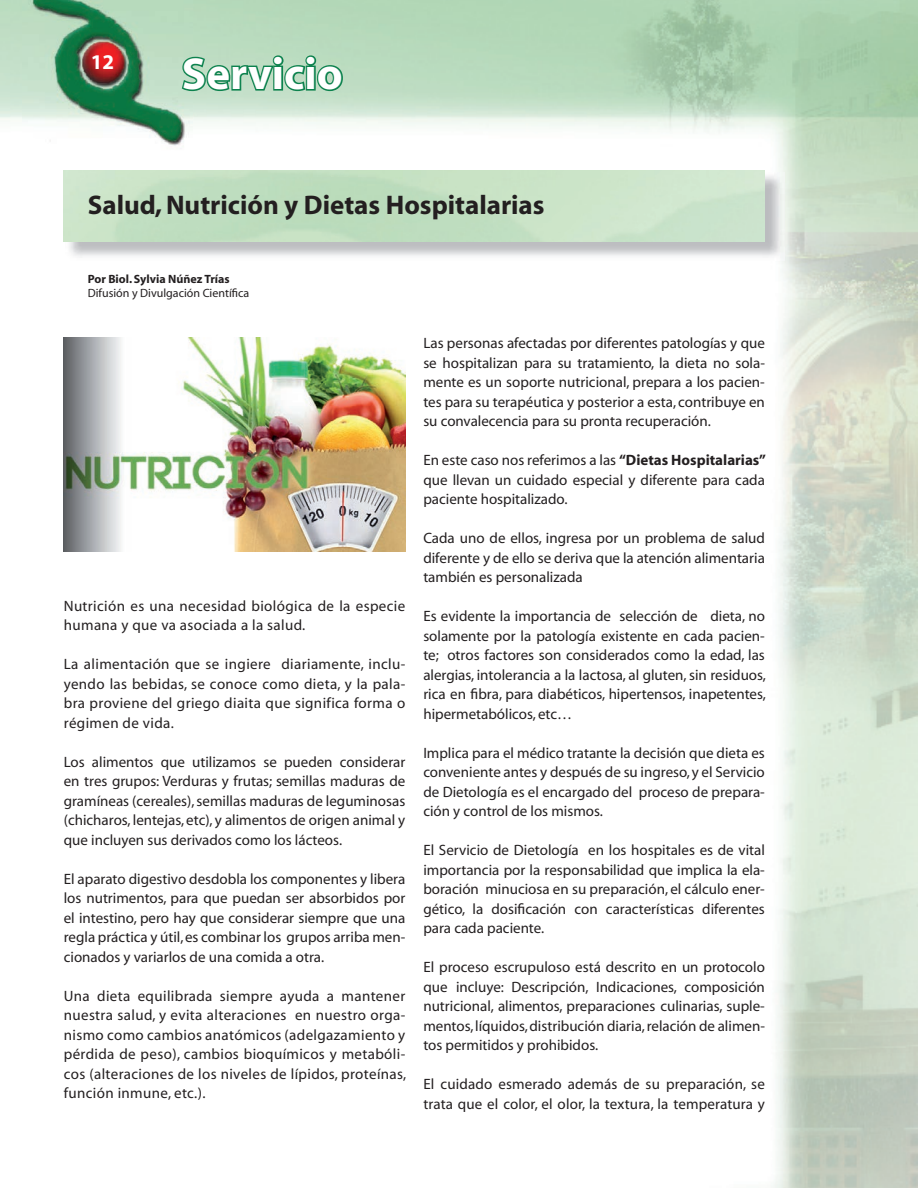
<style>
.page{position:relative;width:918px;height:1188px;background:#fff}
.page>*{position:absolute;margin:0;border:0;box-sizing:border-box;transform-origin:0 0}
.t1{font:700 45px "Myriad";color:#fff}
.t2{font:700 27px "Myriad";color:#231f20}
.t3{font:700 21px "Myriad";color:#fff}
.t4{font:15px/19.5px "Myriad";color:#231f20;text-align:justify}
.t5{font:15px/19.5px "Myriad";letter-spacing:.025em;color:#231f20}
.t6{font:12px "Myriad";color:#231f20}
.t7{font:700 12px "Myriad";color:#231f20}
.s1{font-weight:700}
</style>
<div class="page">
<img style="left:0;top:0;width:918px;height:1188px">
<img style="left:22px;top:0;width:171px;height:152px">
<svg style="left:179px;top:54px;width:165px;height:39px;background:#7ebb98"></svg>
<img style="left:66px;top:172px;width:718px;height:89px">
<img style="left:64px;top:170px;width:701px;height:72px">
<img style="left:64px;top:337px;width:341px;height:215px">
<hr style="left:423px;top:981px;width:1px;height:72px;background:#fff">
<h3 class="t3" style="left:91px;top:51px;width:25px">12</h3>
<h1 class="t1" style="left:182px;top:51px;width:163px">Servicio</h1>
<h2 class="t2" style="left:88px;top:191px;width:458px">Salud, Nutrición y Dietas Hospitalarias</h2>
<p class="t7" style="left:88px;top:272px;width:143px">Por Biol. Sylvia Núñez Trías</p>
<p class="t6" style="left:88px;top:287px;width:163px">Difusión y Divulgación Científica</p>
<p class="t5" style="left:64px;top:597px;width:343px">Nutrición es una necesidad biológica de la especie humana y que va asociada a la salud.</p>
<p class="t4" style="left:64px;top:655px;width:343px">La alimentación que se ingiere diariamente, inclu&shy;yendo las bebidas, se conoce como dieta, y la pala&shy;bra proviene del griego diaita que significa forma o régimen de vida.</p>
<p class="t4" style="left:64px;top:753px;width:343px">Los alimentos que utilizamos se pueden considerar en tres grupos: Verduras y frutas; semillas maduras de gramíneas (cereales), semillas maduras de leguminosas (chicharos, lentejas, etc), y alimentos de origen animal y que incluyen sus derivados como los lácteos.</p>
<p class="t4" style="left:64px;top:870px;width:343px">El aparato digestivo desdobla los componentes y libera los nutrimentos, para que puedan ser absorbidos por el intestino, pero hay que considerar siempre que una regla práctica y útil, es combinar los grupos arriba men&shy;cionados y variarlos de una comida a otra.</p>
<p class="t4" style="left:64px;top:987px;width:344px">Una dieta equilibrada siempre ayuda a mantener nuestra salud, y evita alteraciones en nuestro orga&shy;nismo como cambios anatómicos (adelgazamiento y pérdida de peso), cambios bioquímicos y metabóli&shy;cos (alteraciones de los niveles de lípidos, proteínas, función inmune, etc.).</p>
<p class="t4" style="left:423px;top:334px;width:343px">Las personas afectadas por diferentes patologías y que se hospitalizan para su tratamiento, la dieta no sola&shy;mente es un soporte nutricional, prepara a los pacien&shy;tes para su terapéutica y posterior a esta, contribuye en su convalecencia para su pronta recuperación.</p>
<p class="t4" style="left:423px;top:451px;width:344px">En este caso nos referimos a las <span class="s1">“Dietas Hospitalarias” </span>que llevan un cuidado especial y diferente para cada paciente hospitalizado.</p>
<p class="t4" style="left:423px;top:529px;width:343px">Cada uno de ellos, ingresa por un problema de salud diferente y de ello se deriva que la atención alimentaria también es personalizada</p>
<p class="t4" style="left:423px;top:607px;width:344px">Es evidente la importancia de selección de dieta, no solamente por la patología existente en cada pacien&shy;te; otros factores son considerados como la edad, las alergias, intolerancia a la lactosa, al gluten, sin residuos, rica en fibra, para diabéticos, hipertensos, inapetentes, hipermetabólicos, etc…</p>
<p class="t4" style="left:423px;top:744px;width:343px">Implica para el médico tratante la decisión que dieta es conveniente antes y después de su ingreso, y el Servicio de Dietología es el encargado del proceso de prepara&shy;ción y control de los mismos.</p>
<p class="t4" style="left:423px;top:841px;width:343px">El Servicio de Dietología en los hospitales es de vital importancia por la responsabilidad que implica la ela&shy;boración minuciosa en su preparación, el cálculo ener&shy;gético, la dosificación con características diferentes para cada paciente.</p>
<p class="t4" style="left:423px;top:958px;width:343px">El proceso escrupuloso está descrito en un protocolo que incluye: Descripción, Indicaciones, composición nutricional, alimentos, preparaciones culinarias, suple&shy;mentos, líquidos, distribución diaria, relación de alimen&shy;tos permitidos y prohibidos.</p>
<p class="t4" style="left:423px;top:1075px;width:343px">El cuidado esmerado además de su preparación, se trata que el color, el olor, la textura, la temperatura y</p>
</div>
